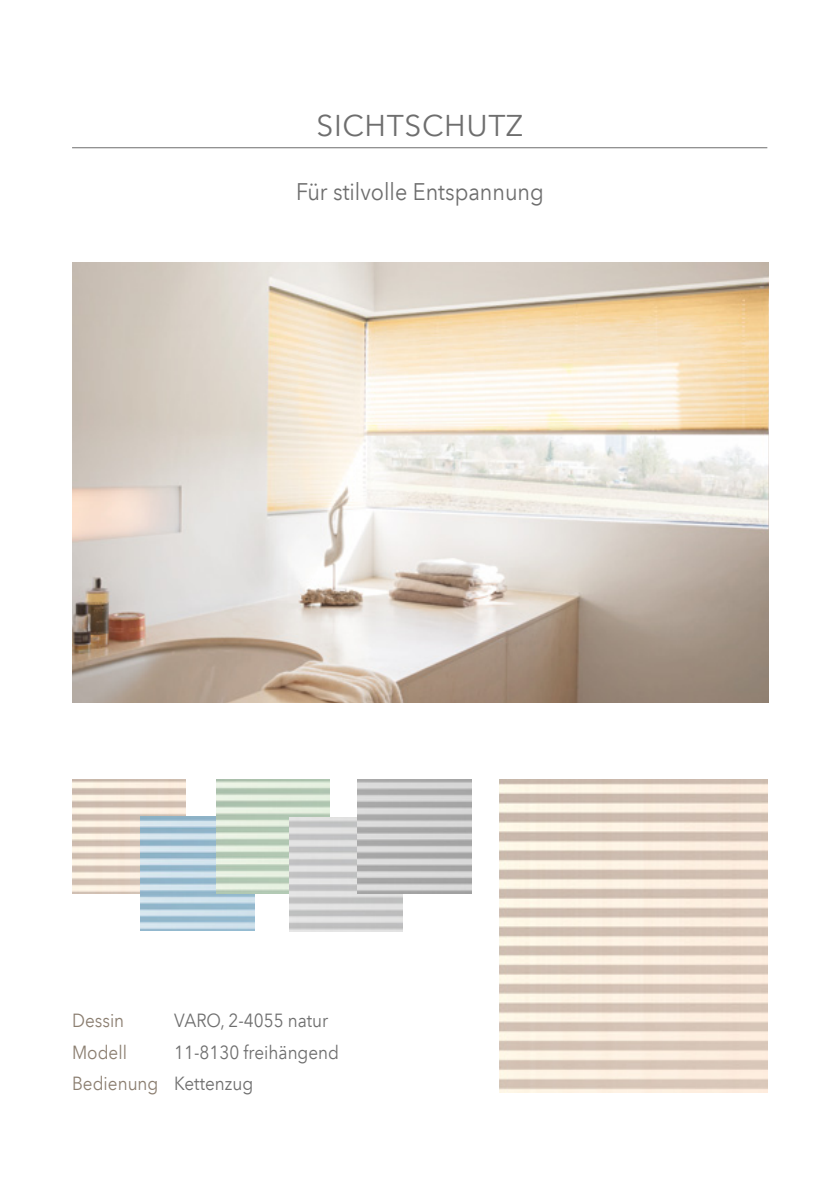
<style>
.page{position:relative;width:840px;height:1191px;background:#fff}
.page>*{position:absolute;margin:0;border:0;box-sizing:border-box;transform-origin:0 0}
.t1{font:30px "Avenir Next LT Com";letter-spacing:.02em;color:#6e6e6e}
.t2{font:24px "Avenir Next LT Com";color:#6e6e6e;scale:.9 1}
.t3{font:19px/31.6px "Avenir Next LT Com";color:#6e6e6e;scale:.9 1}
.t4{font:19px "Avenir Next LT Com";color:#8b7e70;scale:.9 1}
.s1{color:#8b7e70}
</style>
<div class="page">
<img style="left:72px;top:780px;width:113px;height:113px">
<img style="left:141px;top:816px;width:113px;height:114px">
<img style="left:216px;top:780px;width:113px;height:113px">
<img style="left:72px;top:263px;width:696px;height:439px">
<img style="left:289px;top:818px;width:113px;height:113px">
<img style="left:358px;top:780px;width:113px;height:113px">
<hr style="left:72px;top:147px;width:694px;height:1px;background:#6e6e6e">
<h1 class="t1" style="left:316px;top:108px;width:208px">SICHTSCHUTZ</h1>
<p class="t2" style="left:296px;top:177px;width:276px">Für stilvolle Entspannung</p>
<p class="t4" style="left:72px;top:1009px;width:59px">Dessin</p>
<p class="t3" style="left:174px;top:1004px;width:173px">VARO, 2-4055 natur</p>
<p class="t4" style="left:72px;top:1040px;width:62px">Modell</p>
<p class="t3" style="left:72px;top:1036px;width:298px;text-indent:102px">11-8130 freihängend<br><span class="s1">Bedienung</span> Kettenzug</p>
</div>
